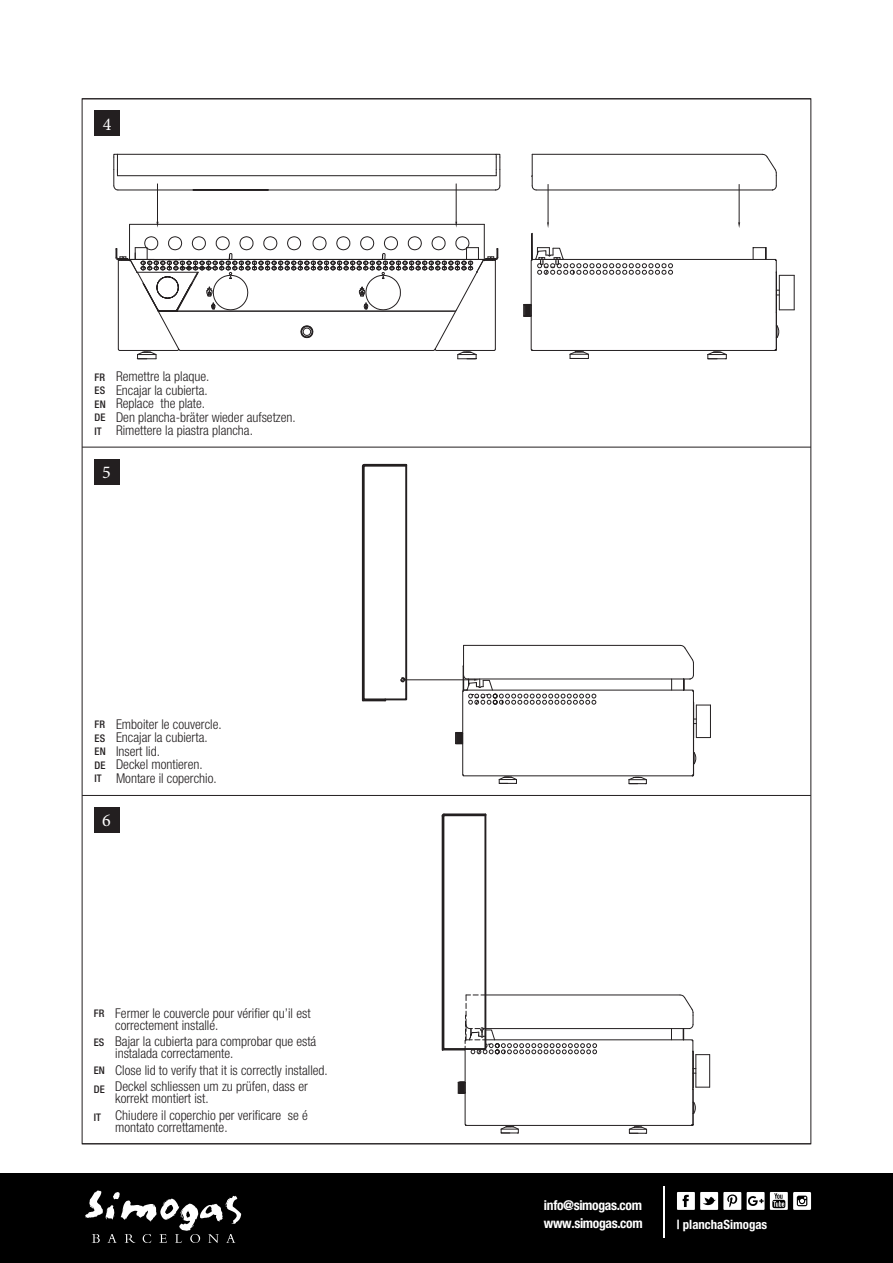
<style>
.page{position:relative;width:893px;height:1263px;background:#fff}
.page>*{position:absolute;margin:0;border:0;box-sizing:border-box;transform-origin:0 0}
.t1{font:18px "Minion Pro";color:#fff}
.t2{font:300 condensed 13.5px/13.5px "Helvetica Neue LT Pro";color:#231f20}
.t3{font:700 condensed 13.5px "Helvetica Neue LT Pro";letter-spacing:-.025em;color:#fff}
.t4{font:700 condensed 12.75px "Helvetica Neue LT Pro";color:#fff}
.t5{font:500 condensed 10.5px/13.5px "Helvetica Neue LT Pro";color:#231f20;text-align:justify}
</style>
<div class="page">
<div style="left:0;top:1174px;width:893px;height:89px;background:#000"></div>
<hr style="left:82px;top:447px;width:729px;height:1px;background:#231f20">
<hr style="left:82px;top:98px;width:729px;height:1px;background:#231f20">
<hr style="left:82px;top:795px;width:729px;height:1px;background:#231f20">
<hr style="left:82px;top:1143px;width:729px;height:1px;background:#231f20">
<svg style="left:85px;top:1190px;width:156px;height:53px"></svg>
<div style="left:94px;top:110px;width:26px;height:26px;background:#231f20"></div>
<div style="left:94px;top:459px;width:25px;height:25px;background:#231f20"></div>
<div style="left:94px;top:807px;width:25px;height:26px;background:#231f20"></div>
<hr style="left:130px;top:224px;width:354px;height:1px;background:#231f20">
<hr style="left:129px;top:224px;width:1px;height:35px;background:#231f20">
<hr style="left:484px;top:224px;width:1px;height:35px;background:#231f20">
<svg style="left:116px;top:236px;width:383px;height:123px"></svg>
<svg style="left:113px;top:154px;width:388px;height:37px"></svg>
<hr style="left:456px;top:184px;width:1px;height:38px;background:#231f20">
<hr style="left:157px;top:184px;width:1px;height:38px;background:#231f20">
<hr style="left:794px;top:275px;width:1px;height:35px;background:#231f20">
<hr style="left:536px;top:190px;width:237px;height:1px;background:#231f20">
<hr style="left:532px;top:154px;width:230px;height:1px;background:#231f20">
<hr style="left:532px;top:154px;width:1px;height:32px;background:#231f20">
<svg style="left:762px;top:154px;width:15px;height:37px"></svg>
<hr style="left:739px;top:184px;width:1px;height:38px;background:#231f20">
<hr style="left:548px;top:184px;width:1px;height:38px;background:#231f20">
<svg style="left:523px;top:222px;width:271px;height:137px"></svg>
<hr style="left:710px;top:705px;width:1px;height:32px;background:#231f20">
<svg style="left:361px;top:463px;width:47px;height:239px"></svg>
<hr style="left:403px;top:679px;width:71px;height:1px;background:#231f20">
<svg style="left:455px;top:645px;width:255px;height:139px"></svg>
<svg style="left:441px;top:813px;width:269px;height:321px"></svg>
<hr style="left:663px;top:1186px;width:2px;height:52px;background:#fff">
<svg style="left:677px;top:1192px;width:64px;height:18px"></svg>
<svg style="left:747px;top:1192px;width:64px;height:18px"></svg>
<h1 class="t1" style="left:103px;top:112px;width:10px">4</h1>
<p class="t5" style="left:95px;top:370px;width:13px">FR ES EN DE IT</p>
<p class="t2" style="left:116px;top:370px;width:181px">Remettre la plaque.<br>Encajar la cubierta.<br>Replace the plate.<br>Den plancha-bräter wieder aufsetzen.<br>Rimettere la piastra plancha.</p>
<h1 class="t1" style="left:102px;top:460px;width:10px">5</h1>
<p class="t5" style="left:95px;top:718px;width:13px">FR ES EN DE IT</p>
<p class="t2" style="left:116px;top:717px;width:107px">Emboiter le couvercle.<br>Encajar la cubierta.<br>Insert lid.<br>Deckel montieren.<br>Montare il coperchio.</p>
<h1 class="t1" style="left:102px;top:809px;width:10px">6</h1>
<p class="t5" style="left:94px;top:1007px;width:12px">FR</p>
<p class="t5" style="left:94px;top:1035px;width:12px">ES</p>
<p class="t5" style="left:94px;top:1064px;width:13px">EN</p>
<p class="t5" style="left:94px;top:1082px;width:12px">DE</p>
<p class="t5" style="left:94px;top:1110px;width:9px">IT</p>
<p class="t2" style="left:115px;top:1007px;width:197px;line-height:12px">Fermer le couvercle pour vérifier qu’il est correctement installé.</p>
<p class="t2" style="left:115px;top:1035px;width:203px;line-height:12px">Bajar la cubierta para comprobar que está instalada correctamente.</p>
<p class="t2" style="left:115px;top:1061px;width:214px;line-height:16.5px">Close lid to verify that it is correctly installed.<br>Deckel schliessen um zu prüfen, dass er</p>
<p class="t2" style="left:115px;top:1090px;width:194px;line-height:16.5px">korrekt montiert ist.<br>Chiudere il coperchio per verificare se é</p>
<p class="t2" style="left:115px;top:1120px;width:114px">montato correttamente.</p>
<p class="t3" style="left:544px;top:1197px;width:100px">info@simogas.com</p>
<p class="t3" style="left:544px;top:1215px;width:100px">www.simogas.com</p>
<p class="t4" style="left:677px;top:1216px;width:92px">| planchaSimogas</p>
</div>
